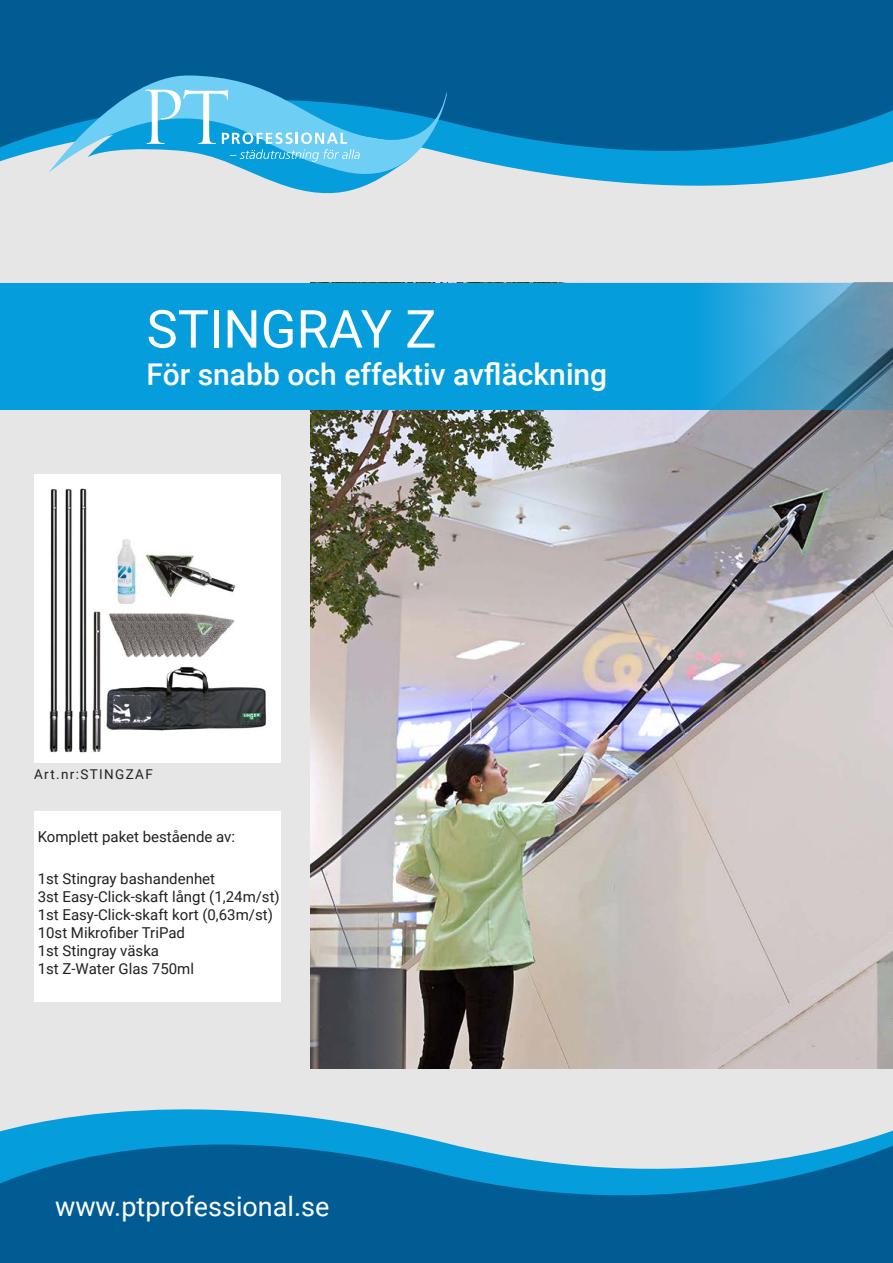
<style>
.page{position:relative;width:893px;height:1263px;background:#fff}
.page>*{position:absolute;margin:0;border:0;box-sizing:border-box;transform-origin:0 0}
.t1{font:52.5px "Roboto";color:#fff}
.t2{font:500 30px "Roboto";color:#fff}
.t3{font:27px "Roboto";color:#fff}
.t4{font:300 24.6px "Roboto";color:#fff}
.t5{font:15px/18px "Roboto";color:#231f20}
.t6{font:13.5px "Roboto";letter-spacing:.1em;color:#231f20}
</style>
<div class="page">
<div style="left:0;top:124px;width:893px;height:1056px;background:#e6e6e6"></div>
<svg style="left:0;top:0;width:893px;height:186px;background:#0c6ba1"></svg>
<svg style="left:49px;top:75px;width:398px;height:111px;fill:#015c93"></svg>
<svg style="left:88px;top:90px;width:348px;height:103px"></svg>
<div style="left:34px;top:474px;width:247px;height:288px;background:#fff"></div>
<img style="left:49px;top:488px;width:217px;height:265px">
<img style="left:311px;top:409px;width:581px;height:659px">
<svg style="left:0;top:1109px;width:893px;height:154px;fill:#015c93"></svg>
<div style="left:34px;top:811px;width:247px;height:190px;background:#fff"></div>
<svg style="left:0;top:283px;width:893px;height:126px;background:#139cd7"></svg>
<h1 class="t1" style="left:147px;top:292px;width:292px">STINGRAY Z</h1>
<h2 class="t2" style="left:147px;top:353px;width:462px">För snabb och effektiv avfläckning</h2>
<p class="t6" style="left:34px;top:764px;width:120px">Art.nr:STINGZAF</p>
<p class="t5" style="left:38px;top:827px;width:199px">Komplett paket bestående av:</p>
<p class="t5" style="left:38px;top:869px;width:244px">1st Stingray bashandenhet<br>3st Easy-Click-skaft långt (1,24m/st)<br>1st Easy-Click-skaft kort (0,63m/st)<br>10st Mikrofiber TriPad<br>1st Stingray väska<br>1st Z-Water Glas 750ml</p>
<h3 class="t3" style="left:55px;top:1187px;width:276px">www.ptprofessional.se</h3>
<h3 class="t4" style="left:105px;top:1188px;width:246px">www.ptprofessional.se</h3>
</div>
